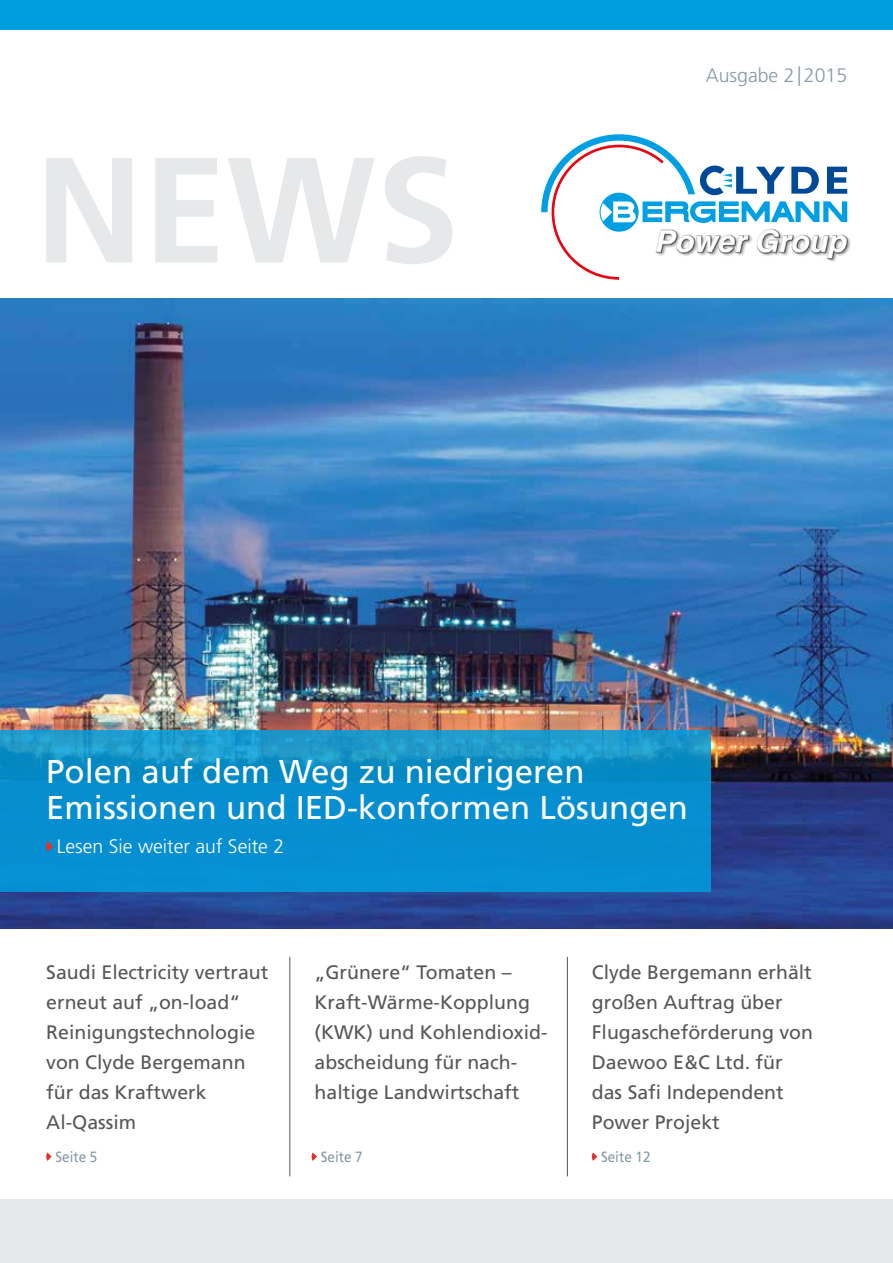
<style>
.page{position:relative;width:893px;height:1263px;background:#fff}
.page>*{position:absolute;margin:0;border:0;box-sizing:border-box;transform-origin:0 0}
.t1{font:33px/36px "Frutiger LT Std";color:#fff}
.t2{font:19.5px/30px "Frutiger LT Std";color:#575756}
.t3{font:300 19.5px "Frutiger LT Std";color:#fff}
.t4{font:300 19.5px "Frutiger LT Std";color:#859aa5}
.t5{font:14.85px "Frutiger LT Std";color:#859aa5;scale:.91 1}
</style>
<div class="page">
<svg style="left:46px;top:156px;width:406px;height:108px"></svg>
<hr style="left:290px;top:957px;width:1px;height:219px;background:#575756">
<hr style="left:567px;top:957px;width:1px;height:219px;background:#575756">
<svg style="left:541px;top:134px;width:306px;height:146px"></svg>
<div style="left:0;top:0;width:893px;height:30px;background:#009edf"></div>
<div style="left:0;top:1199px;width:893px;height:64px;background:#e6e8e9"></div>
<img style="left:0;top:298px;width:893px;height:630px">
<svg style="left:0;top:730px;width:710px;height:162px;background:#0990ce"></svg>
<svg style="left:46px;top:1152px;width:6px;height:9px"></svg>
<svg style="left:312px;top:1152px;width:5px;height:9px"></svg>
<svg style="left:592px;top:1152px;width:5px;height:9px"></svg>
<svg style="left:46px;top:841px;width:7px;height:11px"></svg>
<p class="t4" style="left:706px;top:64px;width:143px">Ausgabe 2|2015</p>
<h1 class="t1" style="left:46px;top:754px;width:643px">Polen auf dem Weg zu niedrigeren<br>Emissionen und IED-konformen Lösungen</h1>
<p class="t3" style="left:57px;top:835px;width:229px">Lesen Sie weiter auf Seite 2</p>
<p class="t2" style="left:46px;top:957px;width:224px">Saudi Electricity vertraut erneut auf „on-load“<br>Reinigungstechnologie von Clyde Bergemann für das Kraftwerk<br>Al-Qassim</p>
<p class="t2" style="left:592px;top:957px;width:223px">Clyde Bergemann erhält großen Auftrag über<br>Flugascheförderung von<br>Daewoo E&amp;C Ltd. für das Safi Independent<br>Power Projekt</p>
<p class="t2" style="left:315px;top:957px;width:234px">„Grünere“ Tomaten –<br>Kraft-Wärme-Kopplung (KWK) und Kohlendioxid&shy;abscheidung für nach&shy;haltige Landwirtschaft</p>
<p class="t5" style="left:55px;top:1148px;width:48px">Seite 5</p>
<p class="t5" style="left:321px;top:1148px;width:48px">Seite 7</p>
<p class="t5" style="left:601px;top:1148px;width:56px">Seite 12</p>
</div>
